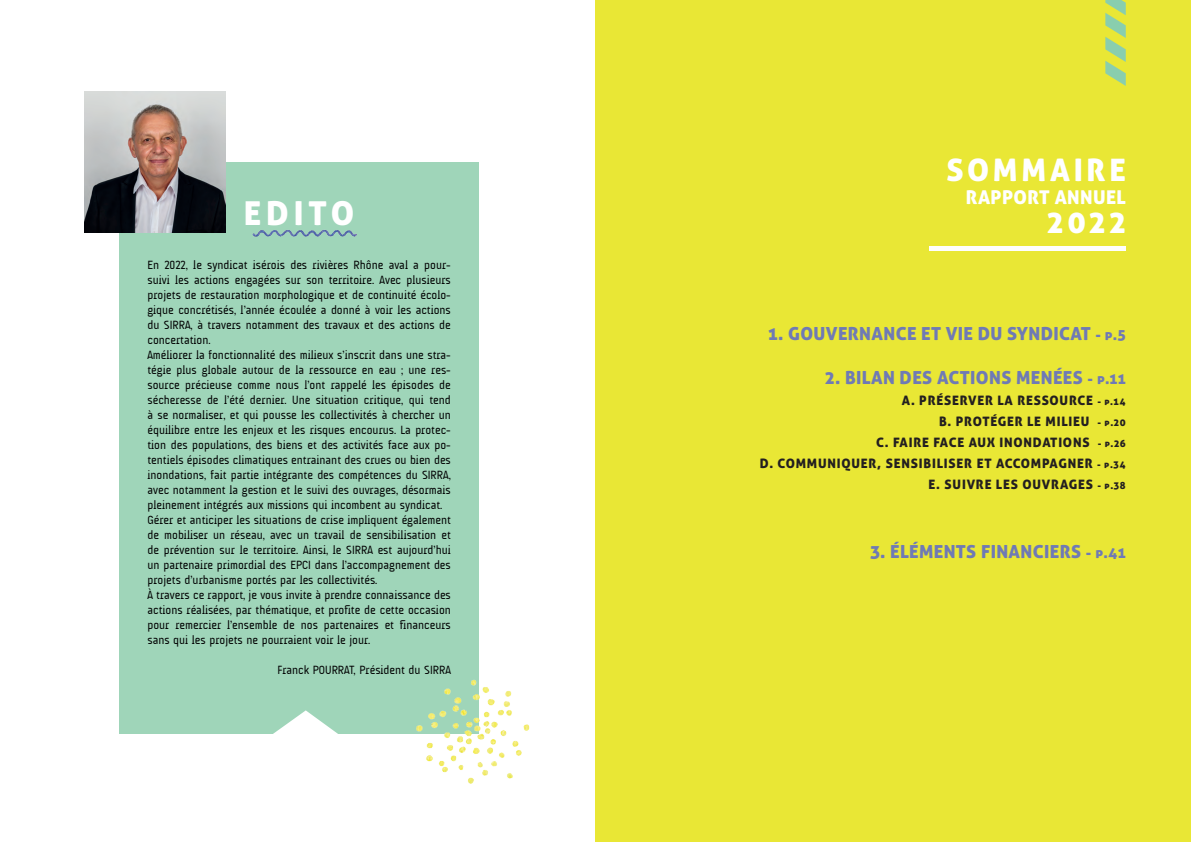
<style>
.page{position:relative;width:1191px;height:842px;background:#fff}
.page>*{position:absolute;margin:0;border:0;box-sizing:border-box;transform-origin:0 0}
.t1{font:33px "Aller Display";letter-spacing:.15em;color:#fff}
.t2{font:31px "Aller Display";letter-spacing:.12em;color:#fff}
.t3{font:19px "Aller Display";letter-spacing:.02em;color:#fff}
.t4{font:18px "Aller Display";letter-spacing:.02em;color:#6f7ab5}
.t5{font:13px/21px "Aller Display";letter-spacing:.06em;color:#231f20;text-align:right}
.t6{font:12px/15px "A Udimat";color:#000001}
.s1{font-size:15px}
.s2{font-size:10px}
</style>
<div class="page">
<div style="left:595px;top:0;width:596px;height:842px;background:#e9e735"></div>
<hr style="left:929px;top:247px;width:196px;height:4px;background:#fefefe">
<svg style="left:1105px;top:0;width:20px;height:86px"></svg>
<div style="left:119px;top:162px;width:360px;height:571px;background:#9fd5b9"></div>
<img style="left:84px;top:91px;width:141px;height:141px">
<img style="left:252px;top:230px;width:105px;height:7px">
<img style="left:398px;top:680px;width:132px;height:104px">
<svg style="left:263px;top:710px;width:84px;height:24px"></svg>
<h1 class="t1" style="left:244px;top:192px;width:112px">EDITO</h1>
<p class="t6" style="left:147px;top:257px;width:305px">En 2022, le syndicat isérois des rivières Rhône aval a pour&shy;suivi les actions engagées sur son territoire. Avec plusieurs projets de restauration morphologique et de continuité écolo&shy;gique concrétisés, l’année écoulée a donné à voir les actions du SIRRA, à travers notamment des travaux et des actions de concertation.<br>Améliorer la fonctionnalité des milieux s’inscrit dans une stra&shy;tégie plus globale autour de la ressource en eau ; une res&shy;source précieuse comme nous l’ont rappelé les épisodes de sécheresse de l’été dernier. Une situation critique, qui tend à se normaliser, et qui pousse les collectivités à chercher un équilibre entre les enjeux et les risques encourus. La protec&shy;tion des populations, des biens et des activités face aux po&shy;tentiels épisodes climatiques entrainant des crues ou bien des inondations, fait partie intégrante des compétences du SIRRA, avec notamment la gestion et le suivi des ouvrages, désormais pleinement intégrés aux missions qui incombent au syndicat.<br>Gérer et anticiper les situations de crise impliquent également de mobiliser un réseau, avec un travail de sensibilisation et de prévention sur le territoire. Ainsi, le SIRRA est aujourd’hui un partenaire primordial des EPCI dans l’accompagnement des projets d’urbanisme portés par les collectivités.<br>À travers ce rapport, je vous invite à prendre connaissance des actions réalisées, par thématique, et profite de cette occasion pour remercier l’ensemble de nos partenaires et financeurs sans qui les projets ne pourraient voir le jour.</p>
<p class="t6" style="left:277px;top:662px;width:175px">Franck POURRAT, Président du SIRRA</p>
<h2 class="t2" style="left:946px;top:150px;width:181px">SOMMAIRE</h2>
<h3 class="t3" style="left:966px;top:185px;width:161px">RAPPORT ANNUEL</h3>
<h2 class="t2" style="left:1047px;top:202px;width:80px">2022</h2>
<h3 class="t4" style="left:768px;top:322px;width:359px">1. GOUVERNANCE ET VIE DU SYNDICAT <span class="s1">- p.5</span></h3>
<h3 class="t4" style="left:825px;top:366px;width:302px">2. BILAN DES ACTIONS MENÉES <span class="s1">- p.11</span></h3>
<p class="t5" style="left:759px;top:389px;width:367px">A. PRÉSERVER LA RESSOURCE <span class="s2">- p.14<br></span>B. PROTÉGER LE MILIEU <span class="s2">- p.20<br></span>C. FAIRE FACE AUX INONDATIONS <span class="s2">- p.26<br></span>D. COMMUNIQUER, SENSIBILISER ET ACCOMPAGNER <span class="s2">- p.34<br></span>E. SUIVRE LES OUVRAGES <span class="s2">- p.38</span></p>
<h3 class="t4" style="left:870px;top:540px;width:257px">3. ÉLÉMENTS FINANCIERS <span class="s1">- p.41</span></h3>
</div>
